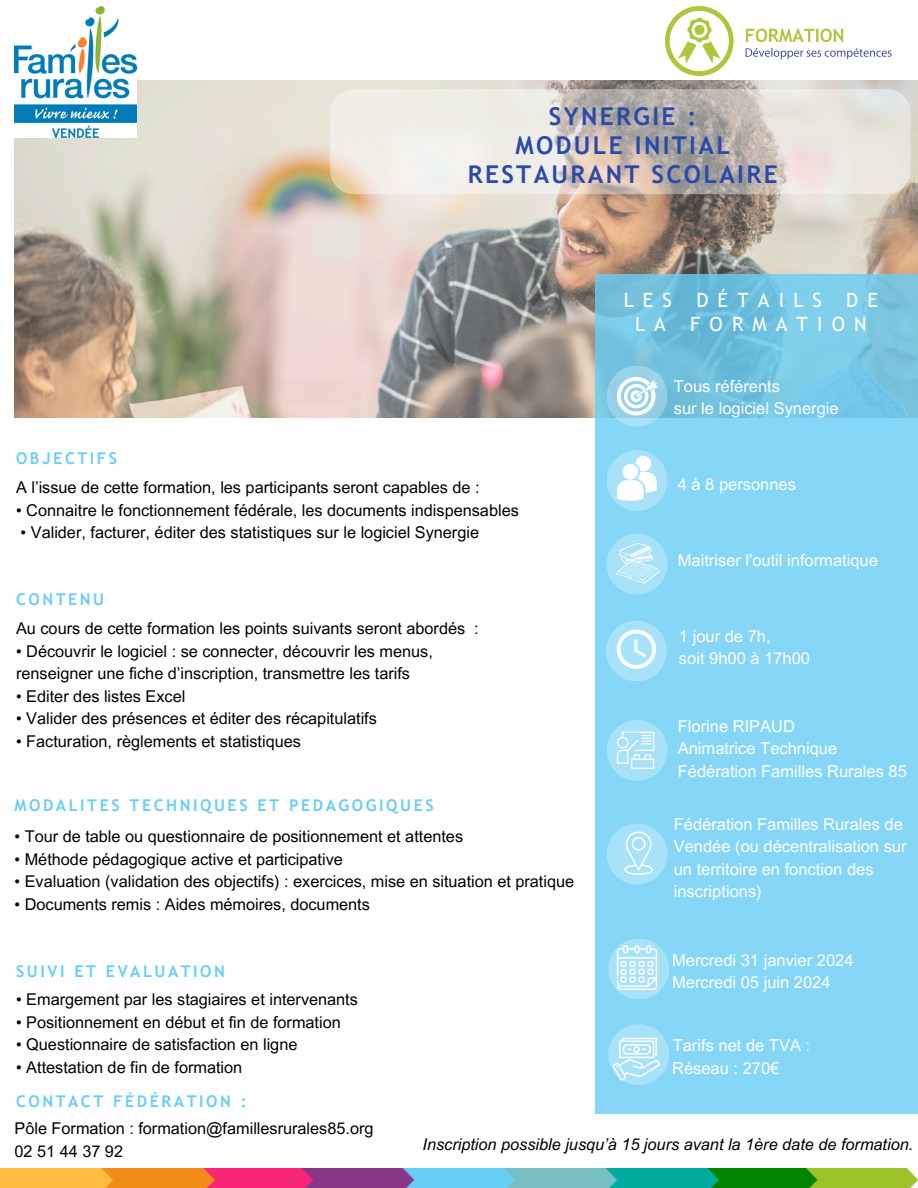
<style>
.page{position:relative;width:918px;height:1188px;background:#fff}
.page>*{position:absolute;margin:0;border:0;box-sizing:border-box;transform-origin:0 0}
.t1{font:700 24.6px/29.2px "Trebuchet MS";letter-spacing:.095em;color:#2a4baa;text-align:center}
.t2{font:19.65px/23.7px "Trebuchet MS";letter-spacing:.465em;color:#fff;text-align:center}
.t3{font:16.5px/22.5px "Arial MT Pro";color:#fff}
.t4{font:16.2px/22.5px "Arial MT Pro";color:#000}
.t5{font:700 16.2px "Trebuchet MS";letter-spacing:.155em;color:#68cef6}
.t6{font:italic 16.2px "Arial MT Pro";color:#000}
</style>
<div class="page">
<img style="left:15px;top:81px;width:903px;height:336px">
<svg style="left:595px;top:274px;width:323px;height:840px;background:#82d3f3"></svg>
<div style="left:607px;top:450px;width:61px;height:61px;background:#a7e2f9;border-radius:50%"></div>
<div style="left:607px;top:720px;width:61px;height:61px;background:linear-gradient(to right,#a7e2f9,#a5e1f9);border-radius:50%"></div>
<div style="left:607px;top:534px;width:61px;height:61px;background:#a7e2f9;border-radius:50%"></div>
<div style="left:607px;top:366px;width:61px;height:61px;background:linear-gradient(to bottom,#96cfe4,#9bd6ed);border-radius:50%"></div>
<div style="left:607px;top:824px;width:61px;height:61px;background:#a7e2f9;border-radius:50%"></div>
<div style="left:608px;top:939px;width:61px;height:60px;background:#a7e2f9;border-radius:50%"></div>
<div style="left:608px;top:1024px;width:61px;height:61px;background:linear-gradient(to right,#a5e1f9,#a7e2f9);border-radius:50%"></div>
<img style="left:666px;top:7px;width:226px;height:68px">
<img style="left:0;top:1169px;width:918px;height:19px">
<img style="left:15px;top:7px;width:121px;height:130px">
<svg style="left:330px;top:89px;width:581px;height:105px;background:#dbd5ce"></svg>
<svg style="left:617px;top:456px;width:39px;height:45px"></svg>
<svg style="left:617px;top:377px;width:41px;height:38px"></svg>
<svg style="left:616px;top:543px;width:44px;height:41px"></svg>
<div style="left:606px;top:621px;width:61px;height:60px;background:#a7e2f9;border-radius:50%"></div>
<svg style="left:617px;top:630px;width:39px;height:39px"></svg>
<svg style="left:617px;top:732px;width:37px;height:37px"></svg>
<svg style="left:624px;top:832px;width:29px;height:43px"></svg>
<svg style="left:613px;top:1038px;width:47px;height:42px"></svg>
<svg style="left:617px;top:945px;width:40px;height:45px"></svg>
<h1 class="t1" style="left:468px;top:101px;width:311px">SYNERGIE :<br>MODULE INITIAL<br>RESTAURANT SCOLAIRE</h1>
<p class="t2" style="left:624px;top:289px;width:256px">LES DÉTAILS DE<br>LA FORMATION</p>
<h1 class="t5" style="left:16px;top:449px;width:103px">OBJECTIFS</h1>
<p class="t4" style="left:16px;top:478px;width:465px">A l’issue de cette formation, les participants seront capables de :</p>
<p class="t4" style="left:16px;top:501px;width:504px">• Connaitre le fonctionnement fédérale, les documents indispensables</p>
<p class="t4" style="left:21px;top:523px;width:460px">• Valider, facturer, éditer des statistiques sur le logiciel Synergie</p>
<p class="t5" style="left:16px;top:590px;width:90px">CONTENU</p>
<p class="t4" style="left:16px;top:619px;width:464px">Au cours de cette formation les points suivants seront abordés :</p>
<p class="t4" style="left:16px;top:642px;width:418px">• Découvrir le logiciel : se connecter, découvrir les menus, renseigner une fiche d’inscription, transmettre les tarifs</p>
<p class="t4" style="left:16px;top:687px;width:171px">• Editer des listes Excel</p>
<p class="t4" style="left:16px;top:709px;width:362px">• Valider des présences et éditer des récapitulatifs</p>
<p class="t4" style="left:16px;top:732px;width:286px">• Facturation, règlements et statistiques</p>
<p class="t5" style="left:15px;top:796px;width:421px">MODALITES TECHNIQUES ET PEDAGOGIQUES</p>
<p class="t4" style="left:15px;top:827px;width:450px">• Tour de table ou questionnaire de positionnement et attentes</p>
<p class="t4" style="left:15px;top:850px;width:330px">• Méthode pédagogique active et participative</p>
<p class="t4" style="left:15px;top:872px;width:561px">• Evaluation (validation des objectifs) : exercices, mise en situation et pratique</p>
<p class="t4" style="left:15px;top:895px;width:357px">• Documents remis : Aides mémoires, documents</p>
<p class="t3" style="left:674px;top:377px;width:166px">Tous référents<br>sur le logiciel Synergie</p>
<p class="t3" style="left:678px;top:475px;width:120px">4 à 8 personnes</p>
<p class="t3" style="left:678px;top:551px;width:202px">Maitriser l'outil informatique</p>
<p class="t3" style="left:679px;top:627px;width:93px">1 jour de 7h,</p>
<p class="t3" style="left:679px;top:649px;width:133px">soit 9h00 à 17h00</p>
<p class="t3" style="left:678px;top:717px;width:119px">Florine RIPAUD</p>
<p class="t3" style="left:678px;top:739px;width:161px">Animatrice Technique</p>
<p class="t3" style="left:678px;top:762px;width:231px">Fédération Familles Rurales 85</p>
<p class="t3" style="left:674px;top:815px;width:234px">Fédération Familles Rurales de<br>Vendée (ou décentralisation sur un territoire en fonction des inscriptions)</p>
<p class="t5" style="left:16px;top:961px;width:210px">SUIVI ET EVALUATION</p>
<p class="t4" style="left:16px;top:991px;width:343px">• Emargement par les stagiaires et intervenants</p>
<p class="t4" style="left:16px;top:1013px;width:326px">• Positionnement en début et fin de formation</p>
<p class="t4" style="left:16px;top:1036px;width:283px">• Questionnaire de satisfaction en ligne</p>
<p class="t4" style="left:16px;top:1058px;width:228px">• Attestation de fin de formation</p>
<p class="t5" style="left:16px;top:1092px;width:232px">CONTACT FÉDÉRATION :</p>
<p class="t4" style="left:15px;top:1119px;width:360px">Pôle Formation : formation@famillesrurales85.org<br>02 51 44 37 92</p>
<p class="t3" style="left:672px;top:951px;width:183px">Mercredi 31 janvier 2024</p>
<p class="t3" style="left:672px;top:973px;width:160px">Mercredi 05 juin 2024</p>
<p class="t3" style="left:673px;top:1036px;width:139px">Tarifs net de TVA :</p>
<p class="t3" style="left:672px;top:1059px;width:109px">Réseau : 270€</p>
<p class="t6" style="left:423px;top:1138px;width:492px">Inscription possible jusqu’à 15 jours avant la 1ère date de formation.</p>
</div>
